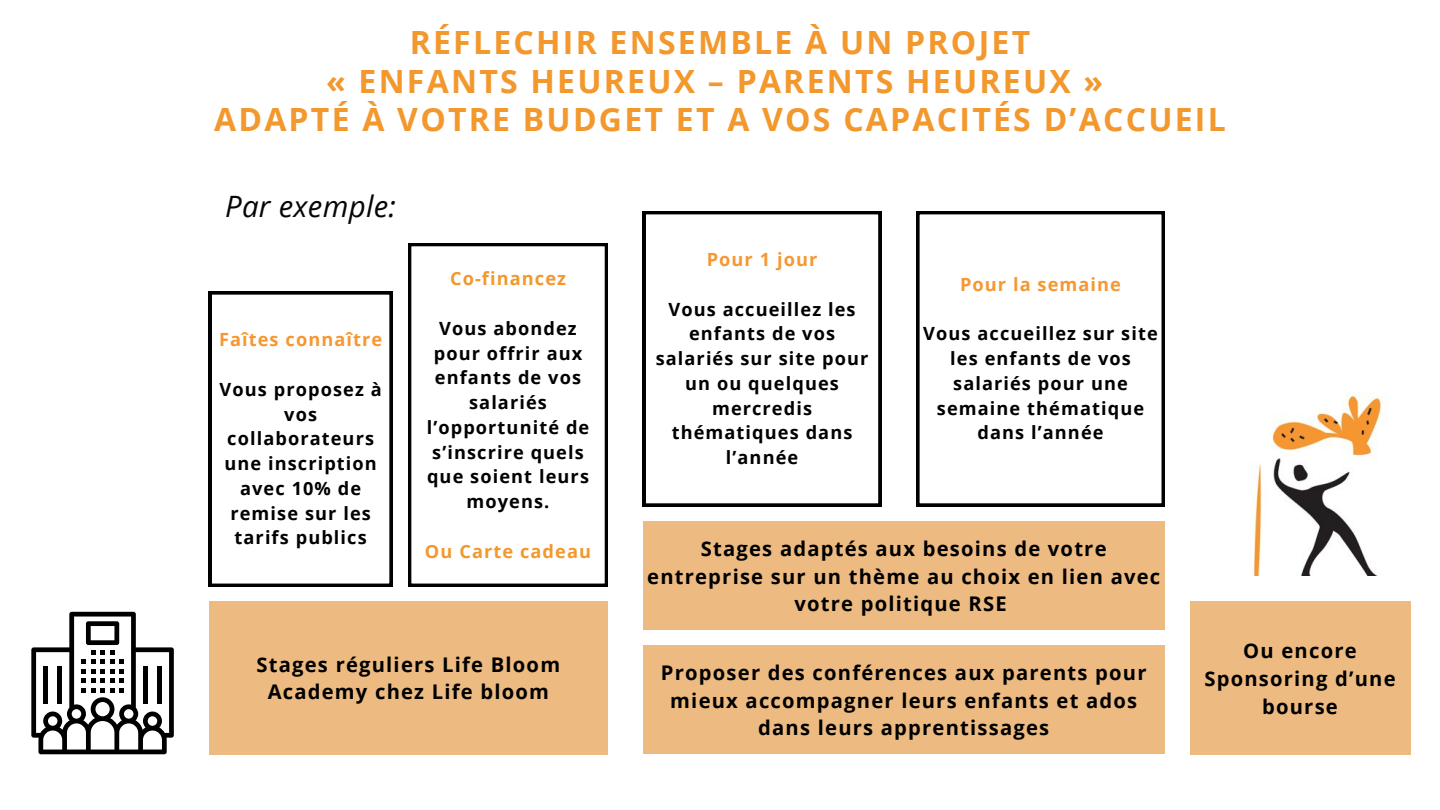
<style>
.page{position:relative;width:1440px;height:810px;background:#fff}
.page>*{position:absolute;margin:0;border:0;box-sizing:border-box;transform-origin:0 0}
.t1{font:700 32px/38.2px "Open Sans";letter-spacing:.07em;color:#f2982d;text-align:center}
.t2{font:italic 29.4px "Open Sans";letter-spacing:.01em;color:#050707}
.t3{font:700 20.2px/27.8px "Open Sans";letter-spacing:.06em;color:#000;text-align:center}
.t4{font:700 18.2px/24.8px "Open Sans";letter-spacing:.06em;color:#000;text-align:center}
.t5{font:700 18.2px "Open Sans";letter-spacing:.06em;color:#f69732}
.t6{font:700 18.2px "Open Sans";letter-spacing:.06em;color:#f2982d}
</style>
<div class="page">
<img style="left:1253px;top:395px;width:136px;height:181px">
<div style="left:209px;top:601px;width:399px;height:153px;background:#edbb81"></div>
<div style="left:643px;top:645px;width:521px;height:109px;background:#edbb81"></div>
<div style="left:643px;top:521px;width:521px;height:109px;background:#edbb81"></div>
<svg style="left:209px;top:292px;width:183px;height:294px"></svg>
<svg style="left:408px;top:243px;width:200px;height:344px"></svg>
<svg style="left:643px;top:211px;width:238px;height:295px"></svg>
<svg style="left:917px;top:211px;width:248px;height:295px"></svg>
<div style="left:1190px;top:601px;width:220px;height:153px;background:#edbb81"></div>
<svg style="left:31px;top:612px;width:143px;height:142px"></svg>
<p class="t1" style="left:214px;top:23px;width:1013px">RÉFLECHIR ENSEMBLE À UN PROJET<br>« ENFANTS HEUREUX – PARENTS HEUREUX »<br>ADAPTÉ À VOTRE BUDGET ET A VOS CAPACITÉS D’ACCUEIL</p>
<p class="t2" style="left:225px;top:186px;width:173px">Par exemple:</p>
<p class="t5" style="left:219px;top:327px;width:165px">Faîtes connaître</p>
<p class="t4" style="left:220px;top:376px;width:164px">Vous proposez à vos collaborateurs une inscription avec 10% de remise sur les tarifs publics</p>
<p class="t6" style="left:450px;top:266px;width:118px">Co-financez</p>
<p class="t4" style="left:427px;top:315px;width:164px">Vous abondez pour offrir aux enfants de vos salariés l’opportunité de s’inscrire quels que soient leurs moyens.</p>
<p class="t6" style="left:425px;top:538px;width:168px">Ou Carte cadeau</p>
<h1 class="t3" style="left:257px;top:650px;width:305px">Stages réguliers Life Bloom</h1>
<p class="t3" style="left:268px;top:678px;width:283px">Academy chez Life bloom</p>
<p class="t5" style="left:707px;top:247px;width:112px">Pour 1 jour</p>
<p class="t4" style="left:656px;top:296px;width:214px">Vous accueillez les enfants de vos salariés sur site pour un ou quelques mercredis thématiques dans l’année</p>
<p class="t5" style="left:960px;top:271px;width:163px">Pour la semaine</p>
<p class="t4" style="left:923px;top:321px;width:236px">Vous accueillez sur site les enfants de vos salariés pour une semaine thématique dans l’année</p>
<p class="t3" style="left:647px;top:534px;width:515px">Stages adaptés aux besoins de votre entreprise sur un thème au choix en lien avec votre politique RSE</p>
<h2 class="t3" style="left:661px;top:658px;width:487px">Proposer des conférences aux parents pour mieux accompagner leurs enfants et ados dans leurs apprentissages</h2>
<p class="t3" style="left:1243px;top:636px;width:115px">Ou encore</p>
<p class="t3" style="left:1204px;top:664px;width:193px">Sponsoring d’une bourse</p>
</div>
